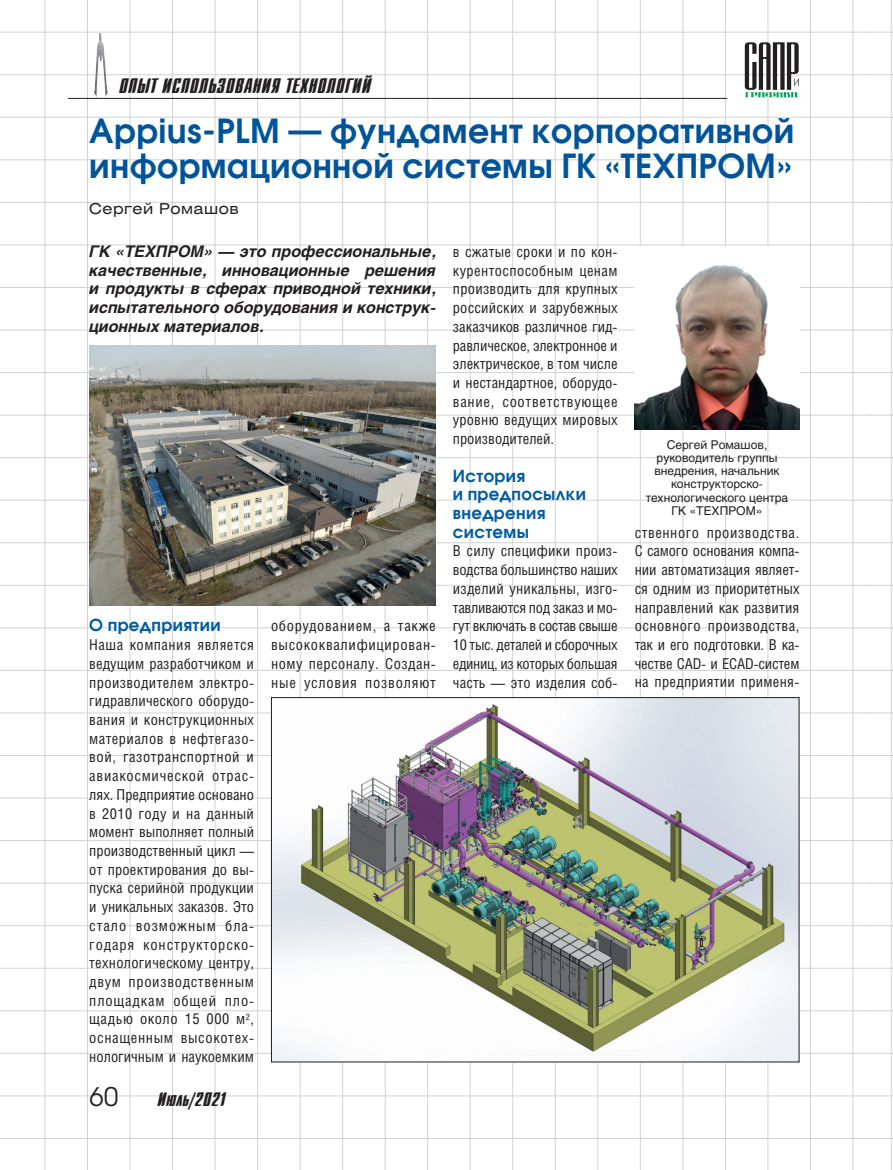
<style>
.page{position:relative;width:893px;height:1170px;background:#fff}
.page>*{position:absolute;margin:0;border:0;box-sizing:border-box;transform-origin:0 0}
.t1{font:700 33px/34.5px "Avant Garde C";letter-spacing:.015em;color:#01549a}
.t2{font:25.5px "Avant Garde C";color:#231f20}
.t3{font:21px "Dagger C";letter-spacing:.025em;color:#231f20}
.t4{font:19.5px "Dagger C";letter-spacing:.025em;color:#231f20}
.t5{font:700 16.5px/18.8px "Avant Garde C";letter-spacing:.025em;color:#005da0}
.t6{font:italic 700 15.9px/18.8px "Helios";color:#231f20;text-align:justify}
.t7{font:15px/18.8px "Helios Cond";letter-spacing:.015em;color:#231f20;text-align:justify}
.t8{font:15px "Helios Ext";letter-spacing:.035em;color:#231f20}
.t9{font:12px/13px "Helios";color:#231f20;text-align:center}
</style>
<div class="page">
<hr style="left:853px;top:0;width:1px;height:1169px;background:#d1d2d4">
<hr style="left:810px;top:0;width:1px;height:1169px;background:#d1d2d4">
<hr style="left:767px;top:0;width:1px;height:1169px;background:#d1d2d4">
<hr style="left:725px;top:0;width:1px;height:1169px;background:#d1d2d4">
<hr style="left:682px;top:0;width:1px;height:1169px;background:#d1d2d4">
<hr style="left:640px;top:0;width:1px;height:1169px;background:#d1d2d4">
<hr style="left:597px;top:0;width:1px;height:1169px;background:#d1d2d4">
<hr style="left:555px;top:0;width:1px;height:1169px;background:#d1d2d4">
<hr style="left:512px;top:0;width:1px;height:1169px;background:#d1d2d4">
<hr style="left:470px;top:0;width:1px;height:1169px;background:#d1d2d4">
<hr style="left:427px;top:0;width:1px;height:1169px;background:#d1d2d4">
<hr style="left:385px;top:0;width:1px;height:1169px;background:#d1d2d4">
<hr style="left:342px;top:0;width:1px;height:1169px;background:#d1d2d4">
<hr style="left:300px;top:0;width:1px;height:1169px;background:#d1d2d4">
<hr style="left:257px;top:0;width:1px;height:1169px;background:#d1d2d4">
<hr style="left:215px;top:0;width:1px;height:1169px;background:#d1d2d4">
<hr style="left:172px;top:0;width:1px;height:1169px;background:#d1d2d4">
<hr style="left:130px;top:0;width:1px;height:1169px;background:#d1d2d4">
<hr style="left:87px;top:0;width:1px;height:1169px;background:#d1d2d4">
<hr style="left:45px;top:0;width:1px;height:1169px;background:#d1d2d4">
<hr style="left:0;top:585px;width:872px;height:1px;background:#d1d2d4">
<hr style="left:0;top:542px;width:872px;height:1px;background:#d1d2d4">
<hr style="left:0;top:500px;width:872px;height:1px;background:#d1d2d4">
<hr style="left:0;top:457px;width:872px;height:1px;background:#d1d2d4">
<hr style="left:0;top:414px;width:872px;height:1px;background:#d1d2d4">
<hr style="left:0;top:372px;width:872px;height:1px;background:#d1d2d4">
<hr style="left:0;top:329px;width:872px;height:1px;background:#d1d2d4">
<hr style="left:0;top:287px;width:872px;height:1px;background:#d1d2d4">
<hr style="left:0;top:244px;width:872px;height:1px;background:#d1d2d4">
<hr style="left:0;top:202px;width:872px;height:1px;background:#d1d2d4">
<hr style="left:0;top:159px;width:872px;height:1px;background:#d1d2d4">
<hr style="left:0;top:117px;width:872px;height:1px;background:#d1d2d4">
<hr style="left:0;top:74px;width:872px;height:1px;background:#d1d2d4">
<hr style="left:0;top:32px;width:872px;height:1px;background:#d1d2d4">
<hr style="left:0;top:627px;width:872px;height:1px;background:#d1d2d4">
<hr style="left:0;top:670px;width:872px;height:1px;background:#d1d2d4">
<hr style="left:0;top:712px;width:872px;height:1px;background:#d1d2d4">
<hr style="left:0;top:755px;width:872px;height:1px;background:#d1d2d4">
<hr style="left:0;top:797px;width:872px;height:1px;background:#d1d2d4">
<hr style="left:0;top:840px;width:872px;height:1px;background:#d1d2d4">
<hr style="left:0;top:882px;width:872px;height:1px;background:#d1d2d4">
<hr style="left:0;top:925px;width:872px;height:1px;background:#d1d2d4">
<hr style="left:0;top:967px;width:872px;height:1px;background:#d1d2d4">
<hr style="left:0;top:1010px;width:872px;height:1px;background:#d1d2d4">
<hr style="left:0;top:1052px;width:872px;height:1px;background:#d1d2d4">
<hr style="left:0;top:1095px;width:872px;height:1px;background:#d1d2d4">
<hr style="left:0;top:1137px;width:872px;height:1px;background:#d1d2d4">
<hr style="left:891px;top:0;width:1px;height:1169px;background:#d1d2d4">
<svg style="left:872px;top:585px;width:21px;height:1px"></svg>
<svg style="left:872px;top:542px;width:21px;height:1px"></svg>
<svg style="left:872px;top:500px;width:21px;height:1px"></svg>
<svg style="left:872px;top:457px;width:21px;height:1px"></svg>
<svg style="left:872px;top:414px;width:21px;height:1px"></svg>
<svg style="left:872px;top:372px;width:21px;height:1px"></svg>
<svg style="left:872px;top:329px;width:21px;height:1px"></svg>
<svg style="left:872px;top:287px;width:21px;height:1px"></svg>
<svg style="left:872px;top:244px;width:21px;height:1px"></svg>
<svg style="left:872px;top:202px;width:21px;height:1px"></svg>
<svg style="left:872px;top:159px;width:21px;height:1px"></svg>
<svg style="left:872px;top:117px;width:21px;height:1px"></svg>
<svg style="left:872px;top:74px;width:21px;height:1px"></svg>
<svg style="left:872px;top:32px;width:21px;height:1px"></svg>
<svg style="left:872px;top:627px;width:21px;height:1px"></svg>
<svg style="left:872px;top:670px;width:21px;height:1px"></svg>
<svg style="left:872px;top:712px;width:21px;height:1px"></svg>
<svg style="left:872px;top:755px;width:21px;height:1px"></svg>
<svg style="left:872px;top:797px;width:21px;height:1px"></svg>
<svg style="left:872px;top:840px;width:21px;height:1px"></svg>
<svg style="left:872px;top:882px;width:21px;height:1px"></svg>
<svg style="left:872px;top:925px;width:21px;height:1px"></svg>
<svg style="left:872px;top:967px;width:21px;height:1px"></svg>
<svg style="left:872px;top:1010px;width:21px;height:1px"></svg>
<svg style="left:872px;top:1095px;width:21px;height:1px"></svg>
<img style="left:94px;top:33px;width:14px;height:65px">
<svg style="left:745px;top:42px;width:54px;height:55px"></svg>
<hr style="left:68px;top:98px;width:659px;height:1px;background:#231f20">
<img style="left:89px;top:345px;width:347px;height:260px">
<img style="left:635px;top:246px;width:164px;height:184px">
<img style="left:273px;top:699px;width:524px;height:361px">
<p class="t3" style="left:119px;top:74px;width:253px">Опыт использования технологий</p>
<p class="t1" style="left:89px;top:113px;width:706px">Аppius-PLM — фундамент корпоративной информационной системы ГК «ТЕХПРОМ»</p>
<p class="t8" style="left:89px;top:200px;width:151px">Сергей Ромашов</p>
<p class="t6" style="left:89px;top:242px;width:348px">ГК «ТЕХПРОМ» — это профессиональные, качественные, инновационные решения и продукты в сферах приводной техники, испытательного оборудования и конструк&shy;ционных материалов.</p>
<p class="t5" style="left:89px;top:615px;width:133px">О предприятии</p>
<p class="t7" style="left:89px;top:635px;width:166px">Наша компания является ведущим разработчиком и производителем электро&shy;гидравлического оборудо&shy;вания и конструкционных материалов в нефтегазо&shy;вой, газотранспортной и авиакосмической отрас&shy;лях. Предприятие основано в 2010 году и на данный момент выполняет полный производственный цикл — от проектирования до вы&shy;пуска серийной продукции и уникальных заказов. Это стало возможным бла&shy;годаря конструкторско&shy;технологическому центру, двум производственным площадкам общей пло&shy;щадью около 15 000 м<sup>2</sup>, оснащенным высокотех&shy;нологичным и наукоемким</p>
<p class="t2" style="left:89px;top:1081px;width:30px">60</p>
<p class="t4" style="left:157px;top:1089px;width:70px">Июль/2021</p>
<p class="t7" style="left:271px;top:616px;width:166px">оборудованием, а также высококвалифицирован&shy;ному персоналу. Создан&shy;ные условия позволяют</p>
<p class="t7" style="left:453px;top:242px;width:166px">в сжатые сроки и по кон&shy;курентоспособным ценам производить для крупных российских и зарубежных заказчиков различное гид&shy;равлическое, электронное и электрическое, в том числе и нестандартное, оборудо&shy;вание, соответствующее уровню ведущих мировых производителей.</p>
<p class="t5" style="left:453px;top:466px;width:135px">История<br>и предпосылки внедрения системы</p>
<p class="t7" style="left:453px;top:541px;width:166px">В силу специфики произ&shy;водства большинство наших изделий уникальны, изго&shy;тавливаются под заказ и мо&shy;гут включать в состав свыше 10 тыс. деталей и сборочных единиц, из которых большая часть — это изделия соб-</p>
<p class="t9" style="left:646px;top:438px;width:144px">Сергей Ромашов, руководитель группы внедрения, начальник конструкторско&shy;технологического центра<br>ГК «ТЕХПРОМ»</p>
<p class="t7" style="left:635px;top:522px;width:166px">ственного производства.<br>С самого основания компа&shy;нии автоматизация являет&shy;ся одним из приоритетных направлений как развития основного производства, так и его подготовки. В ка&shy;честве CAD- и ECAD-систем на предприятии применя-</p>
</div>
